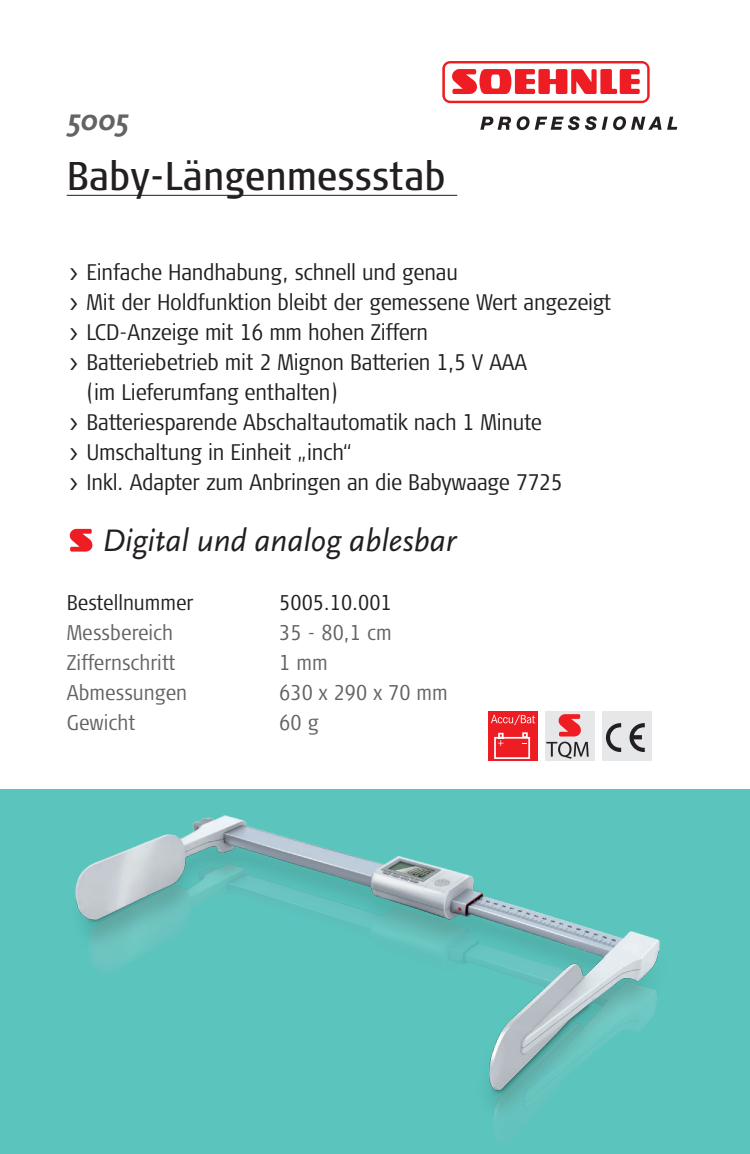
<style>
.page{position:relative;width:750px;height:1154px;background:#fff}
.page>*{position:absolute;margin:0;border:0;box-sizing:border-box;transform-origin:0 0}
.t1{font:40px "Signa Cond Column";color:#231f20}
.t2{font:italic 32.5px "Scala Sans";color:#231f20}
.t3{font:italic 700 32.5px "Scala Sans";color:#636366}
.t4{font:300 22.5px "Signa Cond Column";letter-spacing:-.01em;color:#231f20}
.t5{font:300 21.25px "Signa Cond Column";color:#636366}
.t6{font:300 21.25px "Signa Cond Column";color:#231f20}
</style>
<div class="page">
<svg style="left:442px;top:61px;width:208px;height:42px"></svg>
<svg style="left:517px;top:116px;width:12px;height:14px"></svg>
<svg style="left:480px;top:117px;width:31px;height:13px"></svg>
<svg style="left:667px;top:117px;width:10px;height:13px"></svg>
<svg style="left:535px;top:116px;width:126px;height:14px"></svg>
<div style="left:0;top:790px;width:750px;height:364px;background:#5ac4bd"></div>
<img style="left:52px;top:737px;width:635px;height:405px">
<hr style="left:67px;top:195px;width:390px;height:1px;background:#231f20">
<svg style="left:69px;top:529px;width:24px;height:23px"></svg>
<div style="left:602px;top:712px;width:49px;height:49px;background:#e6e7e9"></div>
<svg style="left:606px;top:723px;width:15px;height:29px"></svg>
<svg style="left:629px;top:723px;width:16px;height:29px"></svg>
<div style="left:545px;top:712px;width:50px;height:49px;background:#e6e7e9"></div>
<svg style="left:558px;top:714px;width:23px;height:22px"></svg>
<svg style="left:546px;top:742px;width:43px;height:17px"></svg>
<div style="left:488px;top:712px;width:50px;height:49px;background:#ee1d23"></div>
<svg style="left:494px;top:732px;width:37px;height:27px"></svg>
<svg style="left:491px;top:715px;width:44px;height:10px"></svg>
<h2 class="t3" style="left:67px;top:102px;width:63px">5005</h2>
<h1 class="t1" style="left:67px;top:154px;width:381px">Baby-Längenmessstab</h1>
<p class="t4" style="left:67px;top:260px;width:393px">&gt; Einfache Handhabung, schnell und genau</p>
<p class="t4" style="left:67px;top:290px;width:546px">&gt; Mit der Holdfunktion bleibt der gemessene Wert angezeigt</p>
<p class="t4" style="left:67px;top:320px;width:363px">&gt; LCD-Anzeige mit 16 mm hohen Ziffern</p>
<p class="t4" style="left:67px;top:350px;width:462px">&gt; Batteriebetrieb mit 2 Mignon Batterien 1,5 V AAA</p>
<p class="t4" style="left:87px;top:380px;width:253px">(im Lieferumfang enthalten)</p>
<p class="t4" style="left:67px;top:410px;width:477px">&gt; Batteriesparende Abschaltautomatik nach 1 Minute</p>
<p class="t4" style="left:67px;top:440px;width:287px">&gt; Umschaltung in Einheit „inch“</p>
<p class="t4" style="left:67px;top:470px;width:497px">&gt; Inkl. Adapter zum Anbringen an die Babywaage 7725</p>
<h2 class="t2" style="left:102px;top:523px;width:355px">Digital und analog ablesbar</h2>
<p class="t6" style="left:67px;top:591px;width:129px">Bestellnummer</p>
<p class="t6" style="left:279px;top:591px;width:114px">5005.10.001</p>
<p class="t5" style="left:67px;top:621px;width:108px">Messbereich</p>
<p class="t5" style="left:279px;top:621px;width:114px">35 - 80,1 cm</p>
<p class="t5" style="left:67px;top:651px;width:110px">Ziffernschritt</p>
<p class="t5" style="left:279px;top:651px;width:50px">1 mm</p>
<p class="t5" style="left:67px;top:681px;width:122px">Abmessungen</p>
<p class="t5" style="left:279px;top:681px;width:170px">630 x 290 x 70 mm</p>
<p class="t5" style="left:67px;top:711px;width:70px">Gewicht</p>
<p class="t5" style="left:279px;top:711px;width:41px">60 g</p>
</div>
